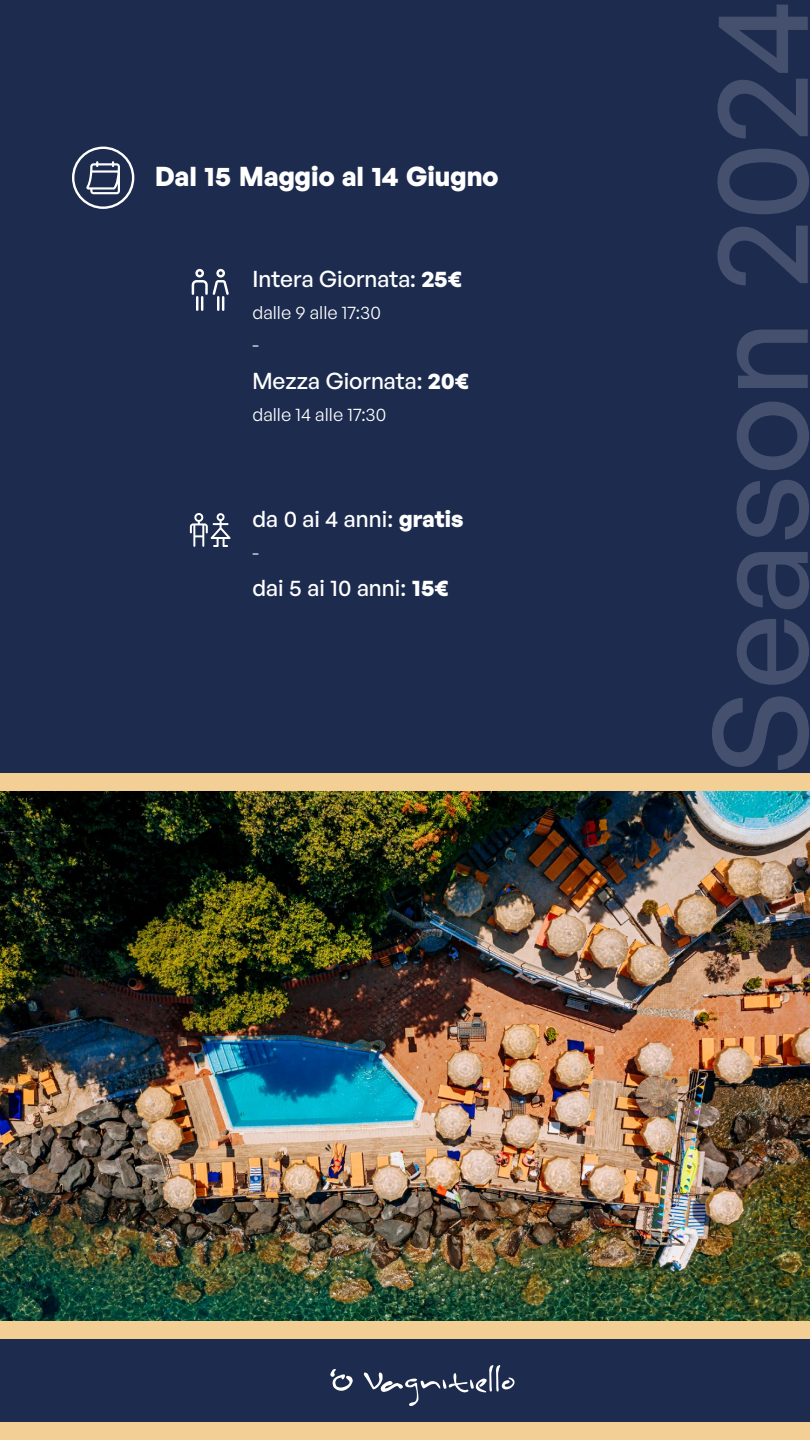
<style>
.page{position:relative;width:810px;height:1440px;background:#fff}
.page>*{position:absolute;margin:0;border:0;box-sizing:border-box;transform-origin:0 0}
.t1{font:700 26.7px "General Sans";color:#fff}
.t2{font:500 22.5px "General Sans";color:#fff}
.t3{font:18px/32.1px "General Sans";color:#fff}
.s1{font-weight:700}
</style>
<div class="page">
<div style="left:0;top:0;width:810px;height:773px;background:#1c2b4e"></div>
<img style="left:0;top:790px;width:810px;height:532px">
<div style="left:0;top:1334px;width:810px;height:92px;background:#1c2b4e"></div>
<svg style="left:364px;top:1365px;width:151px;height:41px"></svg>
<svg style="left:330px;top:1369px;width:23px;height:22px"></svg>
<div style="left:0;top:1423px;width:810px;height:17px;background:#f3cf95"></div>
<div style="left:0;top:1322px;width:810px;height:17px;background:#f3cf95"></div>
<div style="left:0;top:773px;width:810px;height:17px;background:#f3cf95"></div>
<svg style="left:712px;top:696px;width:97px;height:74px"></svg>
<svg style="left:737px;top:619px;width:72px;height:66px"></svg>
<svg style="left:737px;top:552px;width:72px;height:57px"></svg>
<svg style="left:737px;top:480px;width:72px;height:60px"></svg>
<svg style="left:737px;top:402px;width:72px;height:68px"></svg>
<svg style="left:737px;top:330px;width:71px;height:58px"></svg>
<svg style="left:717px;top:226px;width:91px;height:59px"></svg>
<svg style="left:717px;top:149px;width:92px;height:65px"></svg>
<svg style="left:717px;top:79px;width:91px;height:59px"></svg>
<svg style="left:719px;top:5px;width:89px;height:68px"></svg>
<svg style="left:72px;top:147px;width:62px;height:62px"></svg>
<svg style="left:192px;top:269px;width:37px;height:42px"></svg>
<svg style="left:190px;top:513px;width:41px;height:34px"></svg>
<p class="t1" style="left:155px;top:159px;width:345px">Dal 15 Maggio al 14 Giugno</p>
<p class="t2" style="left:252px;top:264px;width:211px">Intera Giornata: <span class="s1">25€</span></p>
<p class="t3" style="left:252px;top:296px;width:130px">dalle 9 alle 17:30 -</p>
<p class="t2" style="left:252px;top:366px;width:218px">Mezza Giornata: <span class="s1">20€</span></p>
<p class="t3" style="left:252px;top:398px;width:135px">dalle 14 alle 17:30</p>
<p class="t2" style="left:252px;top:504px;width:213px">da 0 ai 4 anni: <span class="s1">gratis</span></p>
<p class="t3" style="left:252px;top:536px;width:8px">-</p>
<p class="t2" style="left:252px;top:574px;width:198px">dai 5 ai 10 anni: <span class="s1">15€</span></p>
</div>
